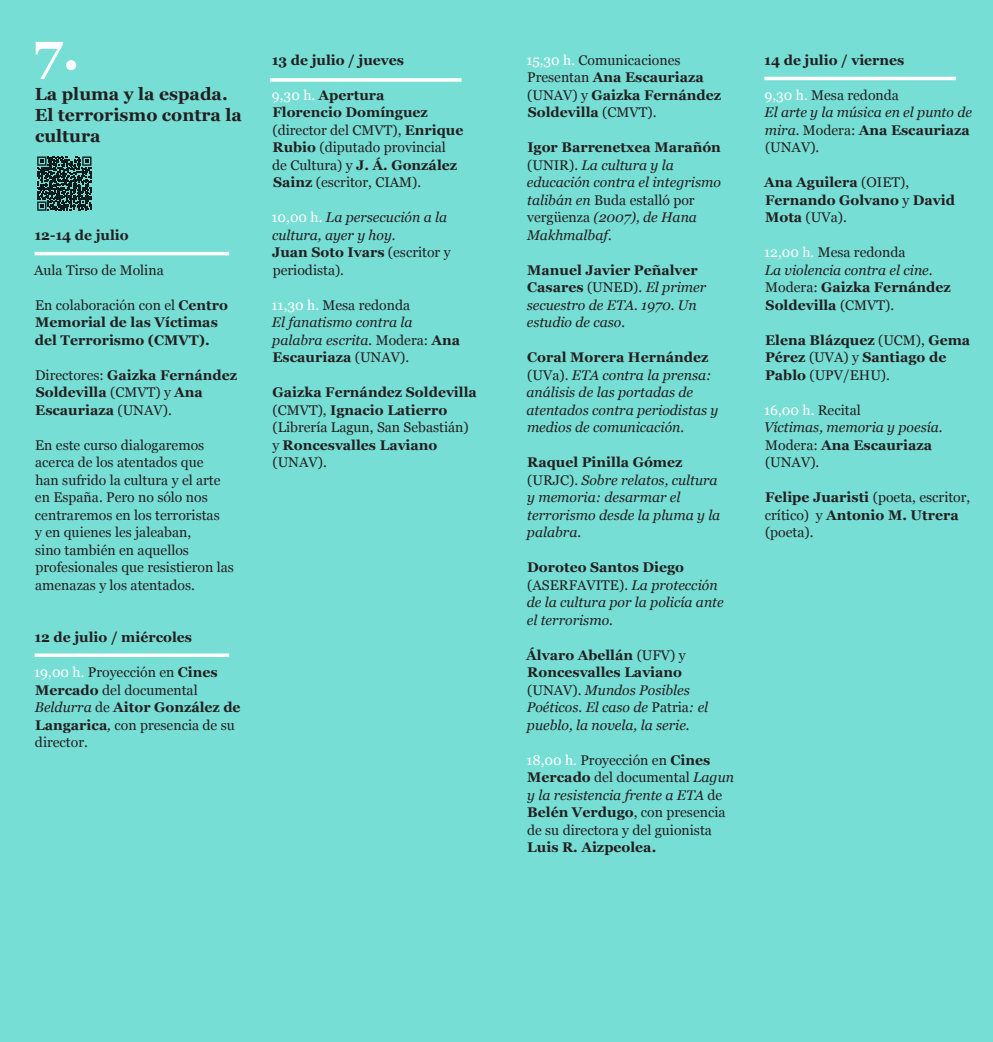
<style>
.page{position:relative;width:993px;height:1042px;background:#fff}
.page>*{position:absolute;margin:0;border:0;box-sizing:border-box;transform-origin:0 0}
.t1{font:700 52.5px "Georgia";color:#fff}
.t2{font:700 17.5px/21px "Georgia";color:#231f20}
.t3{font:italic 14px/17.5px "Georgia";color:#231f20}
.t4{font:14px/17.5px "Georgia";color:#231f20}
.t5{font:700 14px/17.5px "Georgia";color:#231f20}
.s1{font-weight:400}
.s2{color:#fff}
.s3{font-weight:700}
.s4{font-style:italic}
.s5{font-style:normal;color:#fff}
.s6{font-weight:700;font-style:normal}
.s7{font-style:normal}
.s8{font-weight:400;color:#fff}
</style>
<div class="page">
<div style="left:0;top:0;width:992px;height:1042px;background:#77ded5"></div>
<hr style="left:35px;top:252px;width:194px;height:3px;background:#fff">
<svg style="left:35px;top:653px;width:194px;height:4px"></svg>
<svg style="left:270px;top:78px;width:191px;height:4px"></svg>
<hr style="left:764px;top:77px;width:191px;height:3px;background:#fff">
<svg style="left:91px;top:156px;width:1px;height:54px"></svg>
<svg style="left:37px;top:156px;width:54px;height:55px"></svg>
<h1 class="t1" style="left:33px;top:12px;width:48px">7.</h1>
<p class="t2" style="left:35px;top:83px;width:208px">La pluma y la espada.<br>El terrorismo contra la cultura</p>
<p class="t5" style="left:34px;top:225px;width:96px">12-14 de julio</p>
<p class="t4" style="left:34px;top:261px;width:131px">Aula Tirso de Molina</p>
<p class="t5" style="left:35px;top:295px;width:194px"><span class="s1">En colaboración con el</span> Centro<br>Memorial de las Víctimas del Terrorismo (CMVT).</p>
<p class="t5" style="left:35px;top:365px;width:203px"><span class="s1">Directores:</span> Gaizka Fernández<br>Soldevilla <span class="s1">(CMVT) y</span> Ana<br>Escauriaza <span class="s1">(UNAV).</span></p>
<p class="t4" style="left:35px;top:436px;width:200px">En este curso dialogaremos acerca de los atentados que<br>han sufrido la cultura y el arte en España. Pero no sólo nos centraremos en los terroristas<br>y en quienes les jaleaban,<br>sino también en aquellos profesionales que resistieron las amenazas y los atentados.</p>
<p class="t5" style="left:34px;top:628px;width:159px">12 de julio / miércoles</p>
<p class="t4" style="left:34px;top:663px;width:208px"><span class="s2">19,00 h.</span> Proyección en <span class="s3">Cines<br>Mercado</span> del documental<br><span class="s4">Beldurra</span> de <span class="s3">Aitor González de<br>Langarica</span><span class="s4">,</span> con presencia de su director.</p>
<p class="t5" style="left:271px;top:50px;width:134px">13 de julio / jueves</p>
<p class="t4" style="left:272px;top:86px;width:193px"><span class="s2">9,30 h.</span> <span class="s3">Apertura<br>Florencio Domínguez </span>(director del CMVT), <span class="s3">Enrique<br>Rubio</span> (diputado provincial de Cultura) y <span class="s3">J. Á. González<br>Sainz</span> (escritor, CIAM).</p>
<p class="t3" style="left:271px;top:208px;width:180px"><span class="s5">10,00 h.</span> La persecución a la cultura, ayer y hoy.<br><span class="s6">Juan Soto Ivars</span> <span class="s7">(escritor y periodista).</span></p>
<p class="t3" style="left:271px;top:296px;width:190px"><span class="s5">11,30 h.</span> <span class="s7">Mesa redonda<br></span>El fanatismo contra la palabra escrita. <span class="s7">Modera:</span> <span class="s6">Ana<br>Escauriaza</span> <span class="s7">(UNAV).</span></p>
<p class="t5" style="left:272px;top:383px;width:206px">Gaizka Fernández Soldevilla <span class="s1">(CMVT),</span> Ignacio Latierro <span class="s1">(Librería Lagun, San Sebastián) y</span> Roncesvalles Laviano <span class="s1">(UNAV).</span></p>
<p class="t5" style="left:526px;top:50px;width:196px"><span class="s8">15,30 h.</span> <span class="s1">Comunicaciones<br>Presentan</span> Ana Escauriaza <span class="s1">(UNAV) y</span> Gaizka Fernández<br>Soldevilla <span class="s1">(CMVT).</span></p>
<p class="t3" style="left:526px;top:138px;width:195px"><span class="s6">Igor Barrenetxea Marañón </span><span class="s7">(UNIR).</span> La cultura y la educación contra el integrismo talibán en <span class="s7">Buda estalló por vergüenza</span> (2007), de Hana<br>Makhmalbaf.</p>
<p class="t3" style="left:526px;top:261px;width:181px"><span class="s6">Manuel Javier Peñalver<br>Casares</span> <span class="s7">(UNED).</span> El primer secuestro de ETA. 1970. Un estudio de caso.</p>
<p class="t3" style="left:526px;top:348px;width:193px"><span class="s6">Coral Morera Hernández </span><span class="s7">(UVa).</span> ETA contra la prensa: análisis de las portadas de atentados contra periodistas y medios de comunicación.</p>
<p class="t3" style="left:527px;top:453px;width:195px"><span class="s6">Raquel Pinilla Gómez </span><span class="s7">(URJC).</span> Sobre relatos, cultura y memoria: desarmar el terrorismo desde la pluma y la palabra.</p>
<p class="t3" style="left:526px;top:558px;width:198px"><span class="s6">Doroteo Santos Diego </span><span class="s7">(ASERFAVITE).</span> La protección de la cultura por la policía ante el terrorismo.</p>
<p class="t3" style="left:526px;top:646px;width:183px"><span class="s6">Álvaro Abellán</span> <span class="s7">(UFV) y<br></span><span class="s6">Roncesvalles Laviano </span><span class="s7">(UNAV).</span> Mundos Posibles<br>Poéticos. El caso de <span class="s7">Patria</span>: el pueblo, la novela, la serie.</p>
<p class="t4" style="left:526px;top:751px;width:209px"><span class="s2">18,00 h.</span> Proyección en <span class="s3">Cines<br>Mercado</span> del documental <span class="s4">Lagun y la resistencia frente a ETA</span> de<br><span class="s3">Belén Verdugo</span>, con presencia de su directora y del guionista</p>
<p class="t5" style="left:527px;top:838px;width:130px">Luis R. Aizpeolea.</p>
<p class="t5" style="left:764px;top:50px;width:142px">14 de julio / viernes</p>
<p class="t3" style="left:764px;top:86px;width:209px"><span class="s5">9,30 h.</span> <span class="s7">Mesa redonda<br></span>El arte y la música en el punto de mira. <span class="s7">Modera:</span> <span class="s6">Ana Escauriaza </span><span class="s7">(UNAV).</span></p>
<p class="t5" style="left:763px;top:173px;width:192px">Ana Aguilera <span class="s1">(OIET),<br></span>Fernando Golvano <span class="s1">y</span> David<br>Mota <span class="s1">(UVa).</span></p>
<p class="t4" style="left:764px;top:243px;width:188px"><span class="s2">12,00 h.</span> Mesa redonda<br><span class="s4">La violencia contra el cine</span>.<br>Modera: <span class="s3">Gaizka Fernández<br>Soldevilla</span> (CMVT).</p>
<p class="t5" style="left:764px;top:330px;width:206px">Elena Blázquez <span class="s1">(UCM),</span> Gema<br>Pérez <span class="s1">(UVA) y</span> Santiago de<br>Pablo <span class="s1">(UPV/EHU).</span></p>
<p class="t3" style="left:763px;top:401px;width:180px"><span class="s5">16,00 h.</span> <span class="s7">Recital<br></span>Víctimas, memoria y poesía.<br><span class="s7">Modera:</span> <span class="s6">Ana Escauriaza </span><span class="s7">(UNAV).</span></p>
<p class="t4" style="left:764px;top:488px;width:207px"><span class="s3">Felipe Juaristi</span> (poeta, escritor, crítico) y <span class="s3">Antonio M. Utrera </span>(poeta).</p>
</div>
